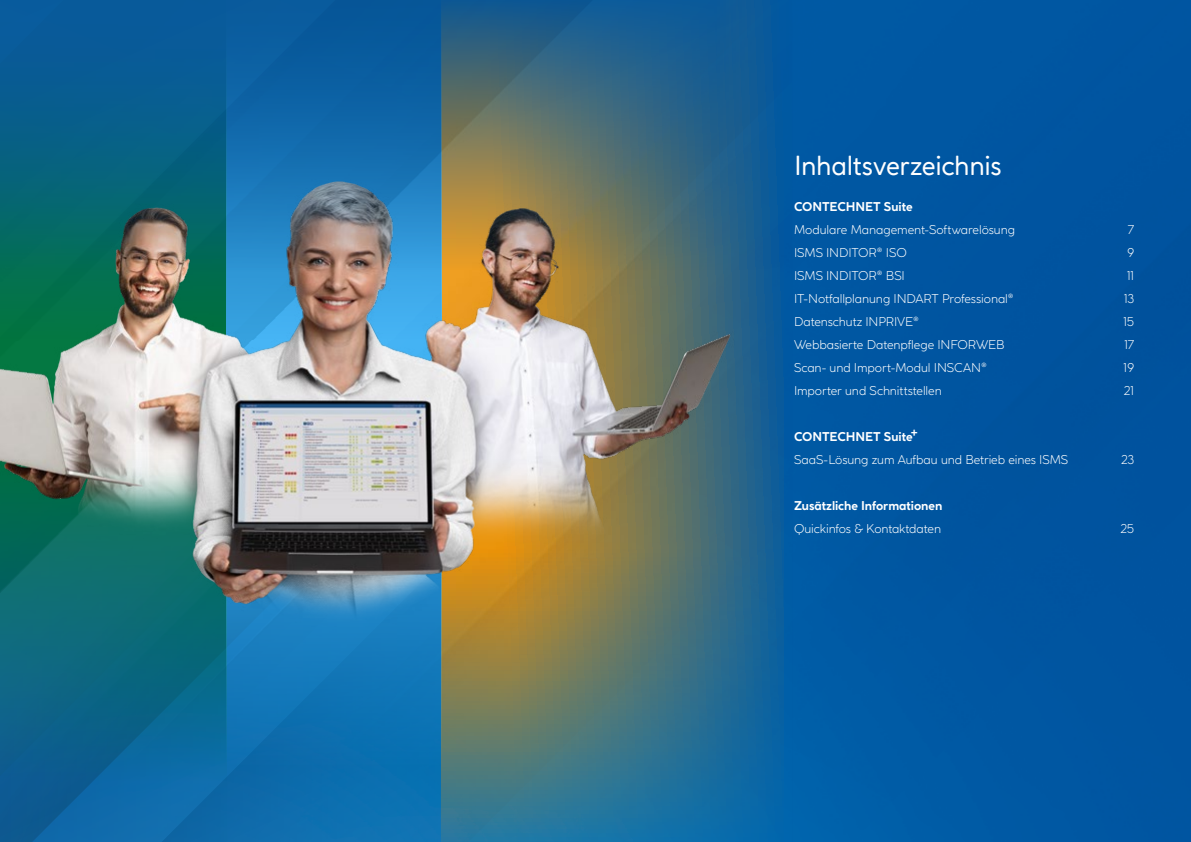
<style>
.page{position:relative;width:1191px;height:842px;background:#fff}
.page>*{position:absolute;margin:0;border:0;box-sizing:border-box;transform-origin:0 0}
.t1{font:26px "Coco Gothic Pro";letter-spacing:-.015em;color:#fff}
.t2{font:300 12px "Coco Gothic Pro";letter-spacing:-.01em;color:#fff}
.t3{font:700 12px "Coco Gothic Pro";letter-spacing:-.005em;color:#fff}
</style>
<div class="page">
<div style="left:792px;top:0;width:399px;height:842px;background:#0055a1"></div>
<img style="left:0;top:270px;width:783px;height:572px">
<img style="left:0;top:270px;width:758px;height:427px">
<svg style="left:0;top:0;width:792px;height:270px;background:#2c6887"></svg>
<h1 class="t1" style="left:794px;top:147px;width:209px">Inhaltsverzeichnis</h1>
<p class="t3" style="left:794px;top:197px;width:120px">CONTECHNET Suite</p>
<p class="t2" style="left:794px;top:221px;width:223px">Modulare Management-Softwarelösung</p>
<p class="t2" style="left:1127px;top:221px;width:8px">7</p>
<p class="t2" style="left:794px;top:244px;width:114px">ISMS INDITOR® ISO</p>
<p class="t2" style="left:1126px;top:244px;width:9px">9</p>
<p class="t2" style="left:794px;top:267px;width:112px">ISMS INDITOR® BSI</p>
<p class="t2" style="left:1127px;top:267px;width:9px">11</p>
<p class="t2" style="left:794px;top:290px;width:221px">IT-Notfallplanung INDART Professional®</p>
<p class="t2" style="left:1124px;top:290px;width:12px">13</p>
<p class="t2" style="left:794px;top:313px;width:126px">Datenschutz INPRIVE®</p>
<p class="t2" style="left:1123px;top:313px;width:12px">15</p>
<p class="t2" style="left:794px;top:336px;width:212px">Webbasierte Datenpflege INFORWEB</p>
<p class="t2" style="left:1124px;top:336px;width:11px">17</p>
<p class="t2" style="left:794px;top:359px;width:194px">Scan- und Import-Modul INSCAN®</p>
<p class="t2" style="left:1123px;top:359px;width:12px">19</p>
<p class="t2" style="left:794px;top:382px;width:149px">Importer und Schnittstellen</p>
<p class="t2" style="left:1124px;top:382px;width:11px">21</p>
<p class="t3" style="left:794px;top:427px;width:125px">CONTECHNET Suite+</p>
<p class="t2" style="left:794px;top:451px;width:276px">SaaS-Lösung zum Aufbau und Betrieb eines ISMS</p>
<p class="t2" style="left:1121px;top:451px;width:14px">23</p>
<p class="t3" style="left:794px;top:496px;width:150px">Zusätzliche Informationen</p>
<p class="t2" style="left:794px;top:520px;width:148px">Quickinfos &amp; Kontaktdaten</p>
<p class="t2" style="left:1121px;top:520px;width:15px">25</p>
</div>
